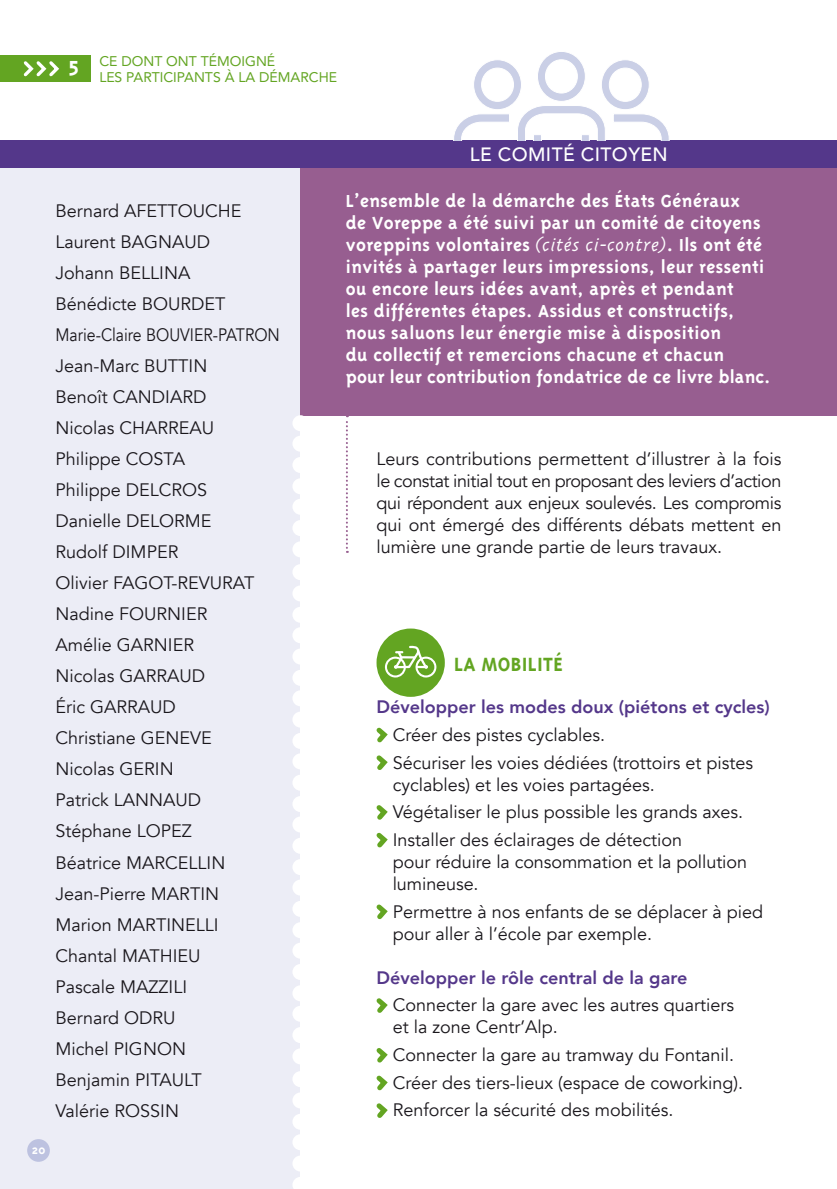
<style>
.page{position:relative;width:837px;height:1189px;background:#fff}
.page>*{position:absolute;margin:0;border:0;box-sizing:border-box;transform-origin:0 0}
.t1{font:700 24px "Triplex";color:#fff}
.t2{font:700 22px "Triplex";letter-spacing:.02em;color:#63a522}
.t3{font:700 20px/22px "Triplex";letter-spacing:.02em;color:#fff}
.t4{font:500 19.2px "Avenir";letter-spacing:.02em;color:#fff}
.t5{font:18px/31px "Avenir";color:#1a171c}
.t6{font:800 18px "Avenir";color:#54378a}
.t7{font:14px/16px "Avenir";color:#63a522}
.t8{font:700 14px "Triplex";color:#fff}
.s1{font-weight:300;font-style:italic}
</style>
<div class="page">
<div style="left:292px;top:168px;width:545px;height:247px;background:#975e90"></div>
<div style="left:0;top:168px;width:300px;height:1020px;background:#ecedf6"></div>
<svg style="left:293px;top:415px;width:15px;height:773px"></svg>
<div style="left:27px;top:1138px;width:23px;height:23px;background:#bdc2e0;border-radius:50%"></div>
<div style="left:0;top:141px;width:837px;height:27px;background:#54378a"></div>
<div style="left:0;top:56px;width:91px;height:26px;background:#63a522"></div>
<svg style="left:23px;top:61px;width:36px;height:16px"></svg>
<svg style="left:453px;top:52px;width:217px;height:89px"></svg>
<svg style="left:376px;top:727px;width:12px;height:43px"></svg>
<svg style="left:376px;top:805px;width:12px;height:43px"></svg>
<svg style="left:376px;top:904px;width:12px;height:16px"></svg>
<svg style="left:376px;top:998px;width:12px;height:15px"></svg>
<svg style="left:376px;top:1048px;width:12px;height:70px"></svg>
<svg style="left:346px;top:415px;width:2px;height:138px"></svg>
<div style="left:376px;top:628px;width:69px;height:68px;background:#63a522;border-radius:50%"></div>
<svg style="left:385px;top:645px;width:51px;height:32px"></svg>
<h1 class="t1" style="left:68px;top:51px;width:13px">5</h1>
<p class="t7" style="left:99px;top:52px;width:239px">CE DONT ONT TÉMOIGNÉ<br>LES PARTICIPANTS À LA DÉMARCHE</p>
<p class="t5" style="left:56px;top:196px;width:226px">Bernard AFETTOUCHE<br>Laurent BAGNAUD<br>Johann BELLINA<br>Bénédicte BOURDET<br>Marie-Claire BOUVIER-PATRON<br>Jean-Marc BUTTIN<br>Benoît CANDIARD<br>Nicolas CHARREAU<br>Philippe COSTA<br>Philippe DELCROS<br>Danielle DELORME<br>Rudolf DIMPER<br>Olivier FAGOT-REVURAT<br>Nadine FOURNIER<br>Amélie GARNIER<br>Nicolas GARRAUD<br>Éric GARRAUD<br>Christiane GENEVE<br>Nicolas GERIN<br>Patrick LANNAUD<br>Stéphane LOPEZ<br>Béatrice MARCELLIN<br>Jean-Pierre MARTIN<br>Marion MARTINELLI<br>Chantal MATHIEU<br>Pascale MAZZILI<br>Bernard ODRU<br>Michel PIGNON<br>Benjamin PITAULT<br>Valérie ROSSIN</p>
<p class="t8" style="left:32px;top:1141px;width:15px">20</p>
<p class="t4" style="left:470px;top:138px;width:200px">LE COMITÉ CITOYEN</p>
<p class="t3" style="left:346px;top:190px;width:426px">L’ensemble de la démarche des États Généraux<br>de Voreppe a été suivi par un comité de citoyens voreppins volontaires <span class="s1">(cités ci-contre)</span>. Ils ont été invités à partager leurs impressions, leur ressenti ou encore leurs idées avant, après et pendant<br>les différentes étapes. Assidus et constructifs, nous saluons leur énergie mise à disposition<br>du collectif et remercions chacune et chacun<br>pour leur contribution fondatrice de ce livre blanc.</p>
<p class="t5" style="left:376px;top:448px;width:406px;line-height:22px;text-align:justify">Leurs contributions permettent d’illustrer à la fois le constat initial tout en proposant des leviers d’action qui répondent aux enjeux soulevés. Les compromis qui ont émergé des différents débats mettent en lumière une grande partie de leurs travaux.</p>
<p class="t2" style="left:454px;top:651px;width:110px">LA MOBILITÉ</p>
<p class="t6" style="left:376px;top:692px;width:395px">Développer les modes doux (piétons et cycles)</p>
<p class="t5" style="left:393px;top:721px;width:362px;line-height:27.6px">Créer des pistes cyclables.<br>Sécuriser les voies dédiées (trottoirs et pistes</p>
<p class="t5" style="left:393px;top:770px;width:352px;line-height:27.6px">cyclables) et les voies partagées.<br>Végétaliser le plus possible les grands axes.<br>Installer des éclairages de détection</p>
<p class="t5" style="left:393px;top:850px;width:356px;line-height:22px">pour réduire la consommation et la pollution lumineuse.</p>
<p class="t5" style="left:393px;top:900px;width:372px;line-height:22px">Permettre à nos enfants de se déplacer à pied pour aller à l’école par exemple.</p>
<p class="t6" style="left:376px;top:963px;width:312px">Développer le rôle central de la gare</p>
<p class="t5" style="left:393px;top:994px;width:343px;line-height:22px">Connecter la gare avec les autres quartiers et la zone Centr’Alp.</p>
<p class="t5" style="left:393px;top:1041px;width:352px;line-height:27.6px">Connecter la gare au tramway du Fontanil.<br>Créer des tiers-lieux (espace de coworking).<br>Renforcer la sécurité des mobilités.</p>
</div>
